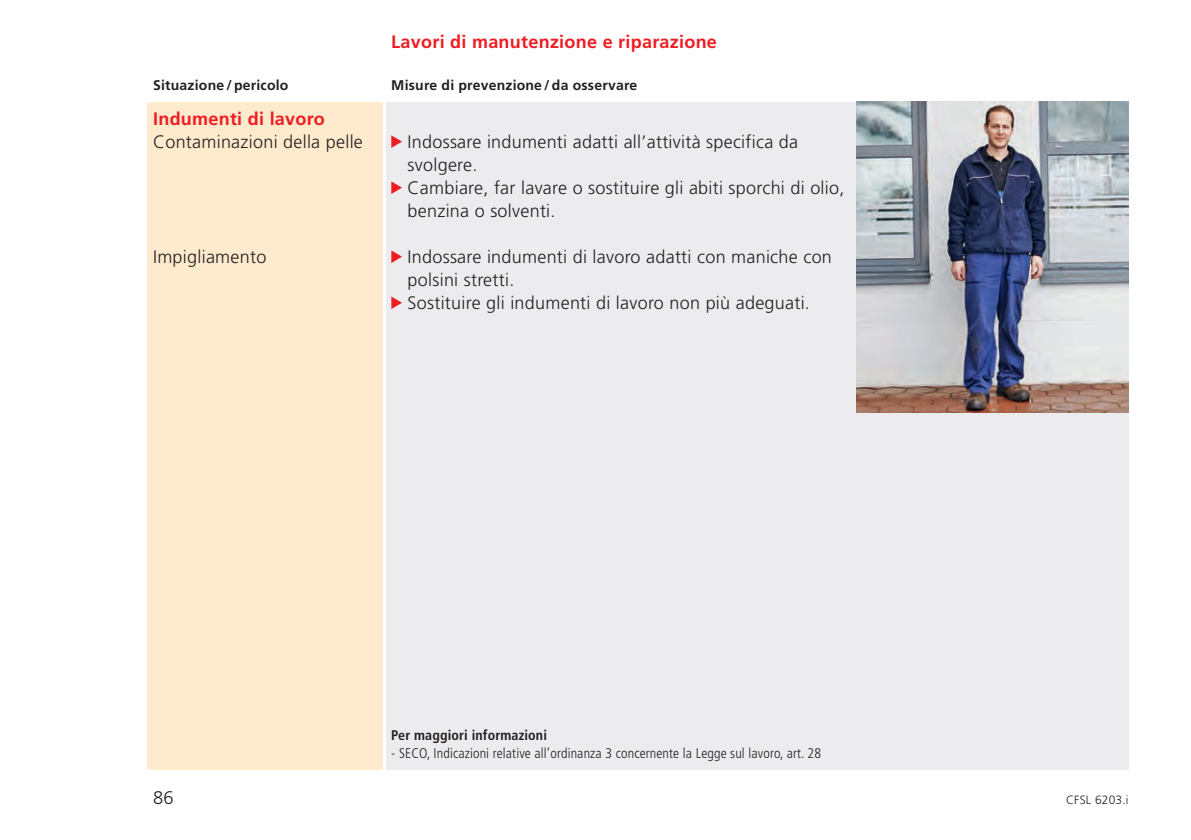
<style>
.page{position:relative;width:1191px;height:840px;background:#fff}
.page>*{position:absolute;margin:0;border:0;box-sizing:border-box;transform-origin:0 0}
.t1{font:300 18.2px "Frutiger LT Std";color:#231f20}
.t2{font:300 18px/23px "Frutiger LT Std";letter-spacing:.015em;color:#231f20}
.t3{font:700 18px "Frutiger LT Std";letter-spacing:.015em;color:#ee1d23}
.t4{font:300 condensed 14px "Frutiger LT Std";letter-spacing:.01em;color:#231f20}
.t5{font:700 14px "Frutiger LT Std";letter-spacing:.015em;color:#231f20}
.t6{font:700 condensed 14px "Frutiger LT Std";letter-spacing:.01em;color:#231f20}
.t7{font:300 12px "Frutiger LT Std";letter-spacing:.015em;color:#231f20}
</style>
<div class="page">
<div style="left:147px;top:102px;width:236px;height:667px;background:#feeacc"></div>
<div style="left:386px;top:102px;width:742px;height:667px;background:#ececee"></div>
<img style="left:856px;top:102px;width:272px;height:310px">
<svg style="left:391px;top:135px;width:11px;height:13px"></svg>
<svg style="left:391px;top:181px;width:11px;height:13px"></svg>
<svg style="left:391px;top:250px;width:11px;height:13px"></svg>
<svg style="left:391px;top:296px;width:11px;height:13px"></svg>
<p class="t3" style="left:391px;top:31px;width:327px">Lavori di manutenzione e riparazione</p>
<p class="t5" style="left:153px;top:77px;width:137px">Situazione / pericolo</p>
<p class="t5" style="left:391px;top:77px;width:247px">Misure di prevenzione / da osservare</p>
<p class="t3" style="left:153px;top:108px;width:173px">Indumenti di lavoro</p>
<p class="t2" style="left:153px;top:130px;width:211px">Contaminazioni della pelle</p>
<p class="t2" style="left:153px;top:245px;width:115px">Impigliamento</p>
<p class="t2" style="left:407px;top:130px;width:438px">Indossare indumenti adatti all’attività specifica da svolgere.<br>Cambiare, far lavare o sostituire gli abiti sporchi di olio, benzina o solventi.</p>
<p class="t2" style="left:407px;top:245px;width:426px">Indossare indumenti di lavoro adatti con maniche con polsini stretti.<br>Sostituire gli indumenti di lavoro non più adeguati.</p>
<p class="t6" style="left:391px;top:726px;width:157px">Per maggiori informazioni</p>
<p class="t4" style="left:391px;top:745px;width:431px">- SECO, Indicazioni relative all’ordinanza 3 concernente la Legge sul lavoro, art. 28</p>
<p class="t1" style="left:153px;top:787px;width:22px">86</p>
<p class="t7" style="left:1066px;top:792px;width:64px">CFSL 6203.i</p>
</div>
